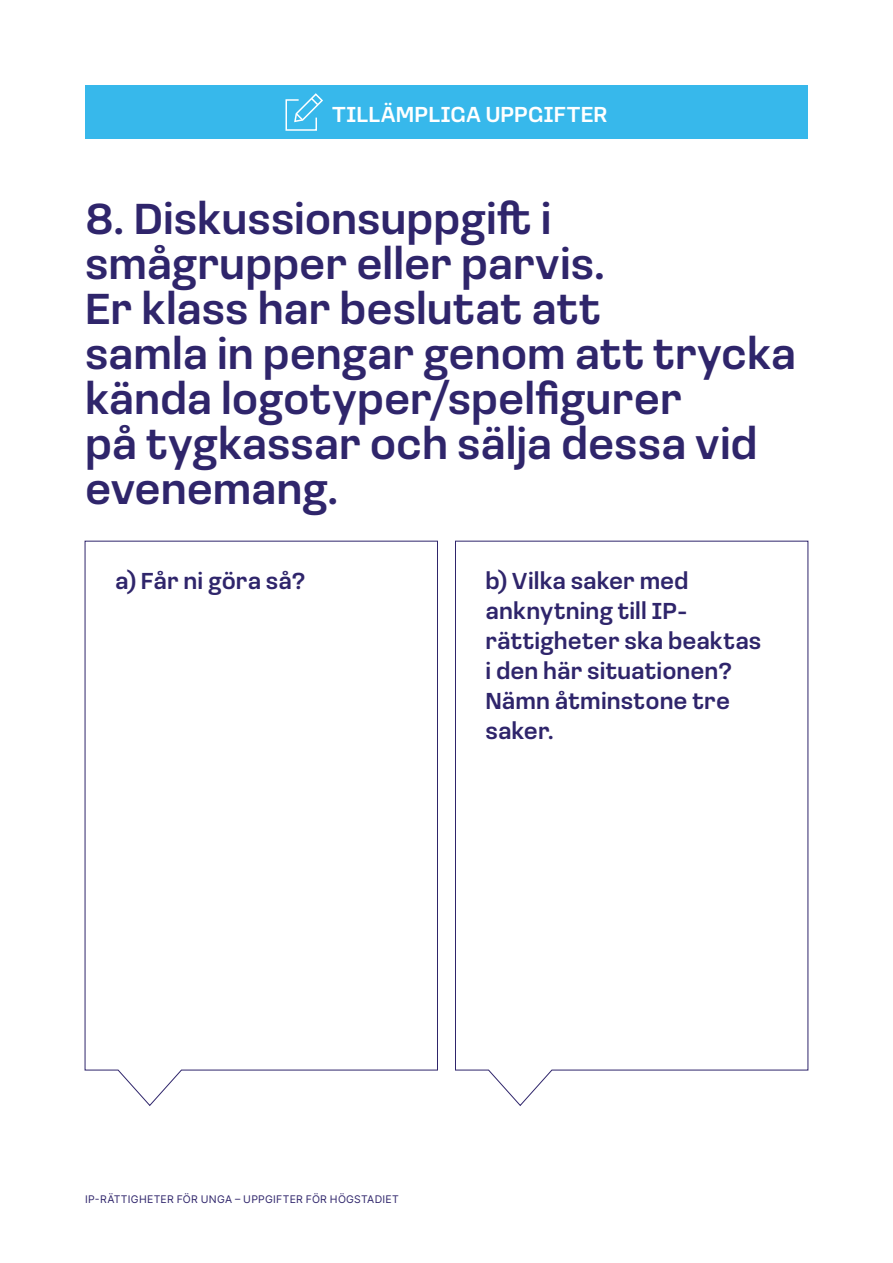
<style>
.page{position:relative;width:893px;height:1263px;background:#fff}
.page>*{position:absolute;margin:0;border:0;box-sizing:border-box;transform-origin:0 0}
.Leipis{font:500 45px/45px "Loos Normal";color:#2f256b}
.Ingressi{font:500 24px/30px "Loos Normal";letter-spacing:.005em;color:#2f256b}
.t1{font:500 22.5px "Loos Normal";letter-spacing:.005em;color:#fff}
.t2{font:10.5px "Inter";letter-spacing:.025em;color:#2f256b}
</style>
<div class="page">
<svg style="left:84px;top:540px;width:354px;height:566px"></svg>
<svg style="left:455px;top:540px;width:354px;height:566px"></svg>
<div style="left:85px;top:85px;width:723px;height:54px;background:#37b8eb"></div>
<svg style="left:285px;top:93px;width:38px;height:38px"></svg>
<p class="t1" style="left:332px;top:98px;width:277px">TILLÄMPLIGA UPPGIFTER</p>
<p class="Leipis" style="left:85px;top:194px;width:712px">8. Diskussionsuppgift i smågrupper eller parvis.<br>Er klass har beslutat att<br>samla in pengar genom att trycka kända logotyper/spelfigurer<br>på tygkassar och sälja dessa vid evenemang.</p>
<p class="Ingressi" style="left:115px;top:564px;width:192px">a) Får ni göra så?</p>
<p class="Ingressi" style="left:485px;top:564px;width:277px">b) Vilka saker med anknytning till IP&shy;rättigheter ska beaktas i den här situationen?<br>Nämn åtminstone tre saker.</p>
<p class="t2" style="left:85px;top:1191px;width:315px">IP-RÄTTIGHETER FÖR UNGA – UPPGIFTER FÖR HÖGSTADIET</p>
</div>
